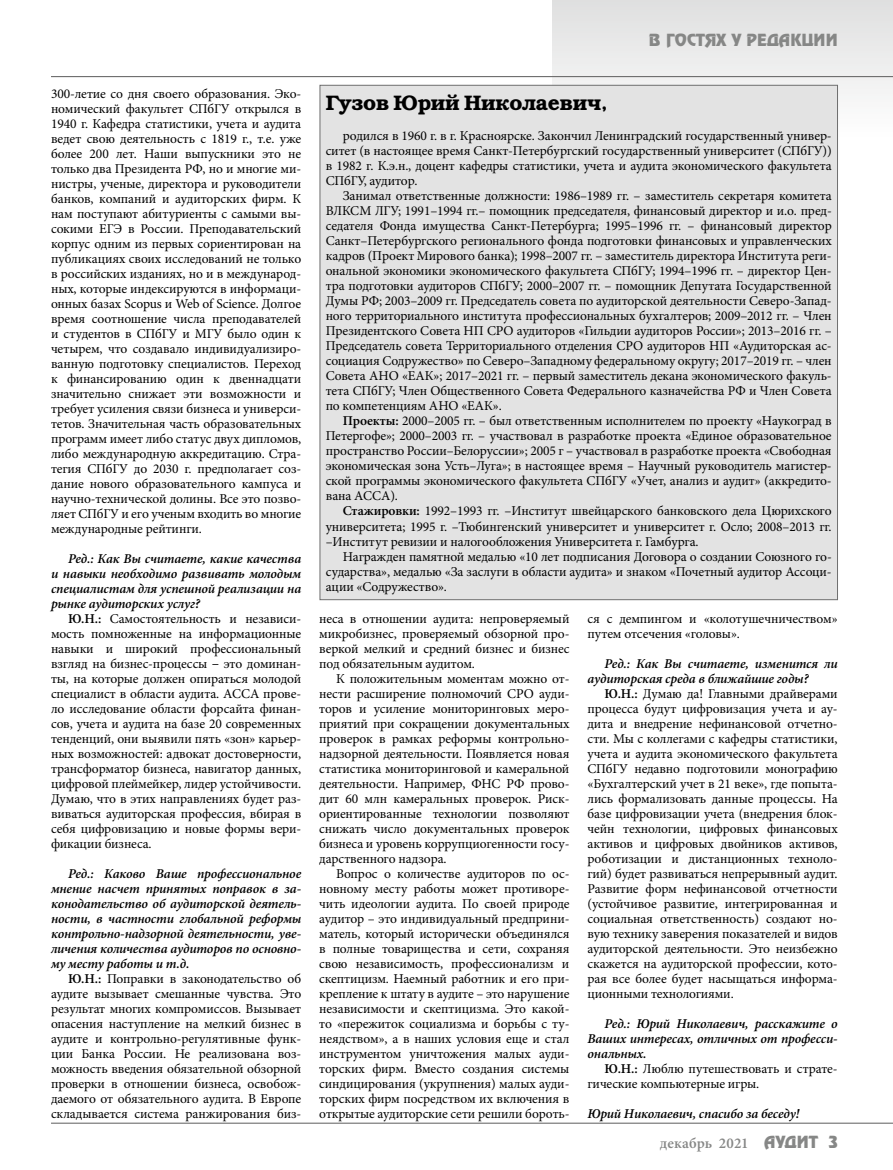
<style>
.page{position:relative;width:893px;height:1170px;background:#fff}
.page>*{position:absolute;margin:0;border:0;box-sizing:border-box;transform-origin:0 0}
.t1{font:700 21px "Bookman C";letter-spacing:-.01em;color:#000}
.t2{font:600 15px "Minion Pro";letter-spacing:.005em;color:#868786}
.t3{font:15px "AG Zeppelin C";letter-spacing:.01em;color:#868786}
.t4{font:13.5px/15px "Minion Pro";letter-spacing:-.01em;color:#000;text-align:justify}
.t5{font:italic 600 13.5px/15px "Minion Pro";letter-spacing:-.01em;color:#000;text-align:justify}
.s1{font-weight:600}
.s2{font-family:"Myriad Pro"}
.s3{font-family:"AG Zeppelin C";font-weight:400}
</style>
<div class="page">
<div style="left:553px;top:0;width:340px;height:138px;background:linear-gradient(to bottom,#dfdfdf,#fefefe)"></div>
<hr style="left:51px;top:76px;width:842px;height:1px;background:#6e6e6e">
<hr style="left:51px;top:1122px;width:842px;height:1px;background:#6e6e6e">
<div style="left:320px;top:85px;width:518px;height:515px;background:#e3e3e3;border:1px solid #6e6e6e"></div>
<p class="t4" style="left:51px;top:86px;width:252px">300-летие со дня своего образования. Эко&shy;номический факультет СПбГУ открылся в 1940 г. Кафедра статистики, учета и аудита ведет свою деятельность с 1819 г., т.е. уже более 200 лет. Наши выпускники это не только два Президента РФ, но и многие ми&shy;нистры, ученые, директора и руководители банков, компаний и аудиторских фирм. К нам поступают абитуриенты с самыми вы&shy;сокими ЕГЭ в России. Преподавательский корпус одним из первых сориентирован на публикациях своих исследований не только в российских изданиях, но и в международ&shy;ных, которые индексируются в информаци&shy;онных базах Scopus и Web of Science. Долгое время соотношение числа преподавателей и студентов в СПбГУ и МГУ было один к четырем, что создавало индивидуализиро&shy;ванную подготовку специалистов. Переход к финансированию один к двеннадцати значительно снижает эти возможности и требует усиления связи бизнеса и универси&shy;тетов. Значительная часть образовательных программ имеет либо статус двух дипломов, либо международную аккредитацию. Стра&shy;тегия СПбГУ до 2030 г. предполагает соз&shy;дание нового образовательного кампуса и научно-технической долины. Все это позво&shy;ляет СПбГУ и его ученым входить во многие международные рейтинги.</p>
<p class="t5" style="left:51px;top:551px;width:252px;text-indent:17px">Ред.: Как Вы считаете, какие качества и навыки необходимо развивать молодым специалистам для успешной реализации на рынке аудиторских услуг?</p>
<p class="t4" style="left:51px;top:611px;width:252px;text-indent:17px"><span class="s1">Ю.Н.:</span> Самостоятельность и независи&shy;мость помноженные на информационные навыки и широкий профессиональный взгляд на бизнес-процессы <span class="s2">–</span> это доминан&shy;ты, на которые должен опираться молодой специалист в области аудита. АССА прове&shy;ло исследование области форсайта финан&shy;сов, учета и аудита на базе 20 современных тенденций, они выявили пять «зон» карьер&shy;ных возможностей: адвокат достоверности, трансформатор бизнеса, навигатор данных, цифровой плеймейкер, лидер устойчивости.<br>Думаю, что в этих направлениях будет раз&shy;виваться аудиторская профессия, вбирая в себя цифровизацию и новые формы вери&shy;фикации бизнеса.</p>
<p class="t5" style="left:51px;top:866px;width:252px;text-indent:17px">Ред.: Каково Ваше профессиональное мнение насчет принятых поправок в за&shy;конодательство об аудиторской деятель&shy;ности, в частности глобальной реформы контрольно-надзорной деятельности, уве&shy;личения количества аудиторов по основно&shy;му месту работы и т.д.</p>
<p class="t4" style="left:51px;top:971px;width:252px;text-indent:17px"><span class="s1">Ю.Н.:</span> Поправки в законодательство об аудите вызывает смешанные чувства. Это результат многих компромиссов. Вызывает опасения наступление на мелкий бизнес в аудите и контрольно-регулятивные функ&shy;ции Банка России. Не реализована воз&shy;можность введения обязательной обзорной проверки в отношении бизнеса, освобож&shy;даемого от обязательного аудита. В Европе складывается система ранжирования биз-</p>
<p class="t3" style="left:649px;top:31px;width:190px">В ГОСТЯХ У РЕДАКЦИИ</p>
<h1 class="t1" style="left:326px;top:91px;width:284px">Гузов Юрий Николаевич,</h1>
<p class="t4" style="left:326px;top:128px;width:508px;text-indent:17px">родился в 1960 г. в г. Красноярске. Закончил Ленинградский государственный универ&shy;ситет (в настоящее время Санкт-Петербургский государственный университет (СПбГУ)) в 1982 г. К.э.н., доцент кафедры статистики, учета и аудита экономического факультета СПбГУ, аудитор.</p>
<p class="t4" style="left:326px;top:188px;width:508px;text-indent:17px">Занимал ответственные должности: 1986–1989 гг. – заместитель секретаря комитета ВЛКСМ ЛГУ; 1991–1994 гг.– помощник председателя, финансовый директор и и.о. пред&shy;седателя Фонда имущества Санкт-Петербурга; 1995–1996 гг. – финансовый директор Санкт–Петербургского регионального фонда подготовки финансовых и управленческих кадров (Проект Мирового банка); 1998–2007 гг. – заместитель директора Института реги&shy;ональной экономики экономического факультета СПбГУ; 1994–1996 гг. – директор Цен&shy;тра подготовки аудиторов СПбГУ; 2000–2007 гг. – помощник Депутата Государственной Думы РФ; 2003–2009 гг. Председатель совета по аудиторской деятельности Северо-Запад&shy;ного территориального института профессиональных бухгалтеров; 2009–2012 гг. – Член Президентского Совета НП СРО аудиторов «Гильдии аудиторов России»; 2013–2016 гг. – Председатель совета Территориального отделения СРО аудиторов НП «Аудиторская ас&shy;социация Содружество» по Северо–Западному федеральному округу; 2017–2019 гг. – член Совета АНО «ЕАК»; 2017–2021 гг. – первый заместитель декана экономического факуль&shy;тета СПбГУ; Член Общественного Совета Федерального казначейства РФ и Член Совета по компетенциям АНО «ЕАК».</p>
<p class="t4" style="left:326px;top:413px;width:507px;text-indent:17px"><span class="s1">Проекты:</span> 2000–2005 гг. – был ответственным исполнителем по проекту «Наукоград в Петергофе»; 2000–2003 гг. – участвовал в разработке проекта «Единое образовательное пространство России–Белоруссии»; 2005 г – участвовал в разработке проекта «Свободная экономическая зона Усть–Луга»; в настоящее время – Научный руководитель магистер&shy;ской программы экономического факультета СПбГУ «Учет, анализ и аудит» (аккредито&shy;вана АССА).</p>
<p class="t4" style="left:326px;top:503px;width:507px;text-indent:17px"><span class="s1">Стажировки:</span> 1992–1993 гг. –Институт швейцарского банковского дела Цюрихского университета; 1995 г. –Тюбингенский университет и университет г. Осло; 2008–2013 гг. –Институт ревизии и налогообложения Университета г. Гамбурга.</p>
<p class="t4" style="left:326px;top:548px;width:508px;text-indent:17px">Награжден памятной медалью «10 лет подписания Договора о создании Союзного го&shy;сударства», медалью «За заслуги в области аудита» и знаком «Почетный аудитор Ассоци&shy;ации «Содружество».</p>
<p class="t4" style="left:319px;top:611px;width:252px">неса в отношении аудита: непроверяемый микробизнес, проверяемый обзорной про&shy;веркой мелкий и средний бизнес и бизнес под обязательным аудитом.</p>
<p class="t4" style="left:319px;top:671px;width:252px;text-indent:17px">К положительным моментам можно от&shy;нести расширение полномочий СРО ауди&shy;торов и усиление мониторинговых меро&shy;приятий при сокращении документальных проверок в рамках реформы контрольно&shy;надзорной деятельности. Появляется новая статистика мониторинговой и камеральной деятельности. Например, ФНС РФ прово&shy;дит 60 млн камеральных проверок. Риск&shy;ориентированные технологии позволяют снижать число документальных проверок бизнеса и уровень коррупциогенности госу&shy;дарственного надзора.</p>
<p class="t4" style="left:319px;top:866px;width:252px;text-indent:17px">Вопрос о количестве аудиторов по ос&shy;новному месту работы может противоре&shy;чить идеологии аудита. По своей природе аудитор – это индивидуальный предприни&shy;матель, который исторически объединялся в полные товарищества и сети, сохраняя свою независимость, профессионализм и скептицизм. Наемный работник и его при&shy;крепление к штату в аудите – это нарушение независимости и скептицизма. Это какой&shy;то «пережиток социализма и борьбы с ту&shy;неядством», а в наших условия еще и стал инструментом уничтожения малых ауди&shy;торских фирм. Вместо создания системы синдицирования (укрупнения) малых ауди&shy;торских фирм посредством их включения в открытые аудиторские сети решили бороть-</p>
<p class="t4" style="left:587px;top:611px;width:252px">ся с демпингом и «колотушечничеством» путем отсечения «головы».</p>
<p class="t5" style="left:587px;top:656px;width:252px;text-indent:17px">Ред.: Как Вы считаете, изменится ли аудиторская среда в ближайшие годы?</p>
<p class="t4" style="left:587px;top:686px;width:252px;text-indent:17px"><span class="s1">Ю.Н.:</span> Думаю да! Главными драйверами процесса будут цифровизация учета и ау&shy;дита и внедрение нефинансовой отчетно&shy;сти. Мы с коллегами с кафедры статистики, учета и аудита экономического факультета СПбГУ недавно подготовили монографию «Бухгалтерский учет в 21 веке», где попыта&shy;лись формализовать данные процессы. На базе цифровизации учета (внедрения блок&shy;чейн технологии, цифровых финансовых активов и цифровых двойников активов, роботизации и дистанционных техноло&shy;гий) будет развиваться непрерывный аудит.<br>Развитие форм нефинансовой отчетности (устойчивое развитие, интегрированная и социальная ответственность) создают но&shy;вую технику заверения показателей и видов аудиторской деятельности. Это неизбежно скажется на аудиторской профессии, кото&shy;рая все более будет насыщаться информа&shy;ционными технологиями.</p>
<p class="t5" style="left:587px;top:1016px;width:252px;text-indent:17px">Ред.: Юрий Николаевич, расскажите о Ваших интересах, отличных от професси&shy;ональных.</p>
<p class="t4" style="left:587px;top:1061px;width:252px;text-indent:17px"><span class="s1">Ю.Н.:</span> Люблю путешествовать и страте&shy;гические компьютерные игры.</p>
<p class="t5" style="left:587px;top:1106px;width:214px">Юрий Николаевич, спасибо за беседу!</p>
<p class="t2" style="left:660px;top:1133px;width:179px">декабрь 2021 <span class="s3">АУДИТ 3</span></p>
</div>
